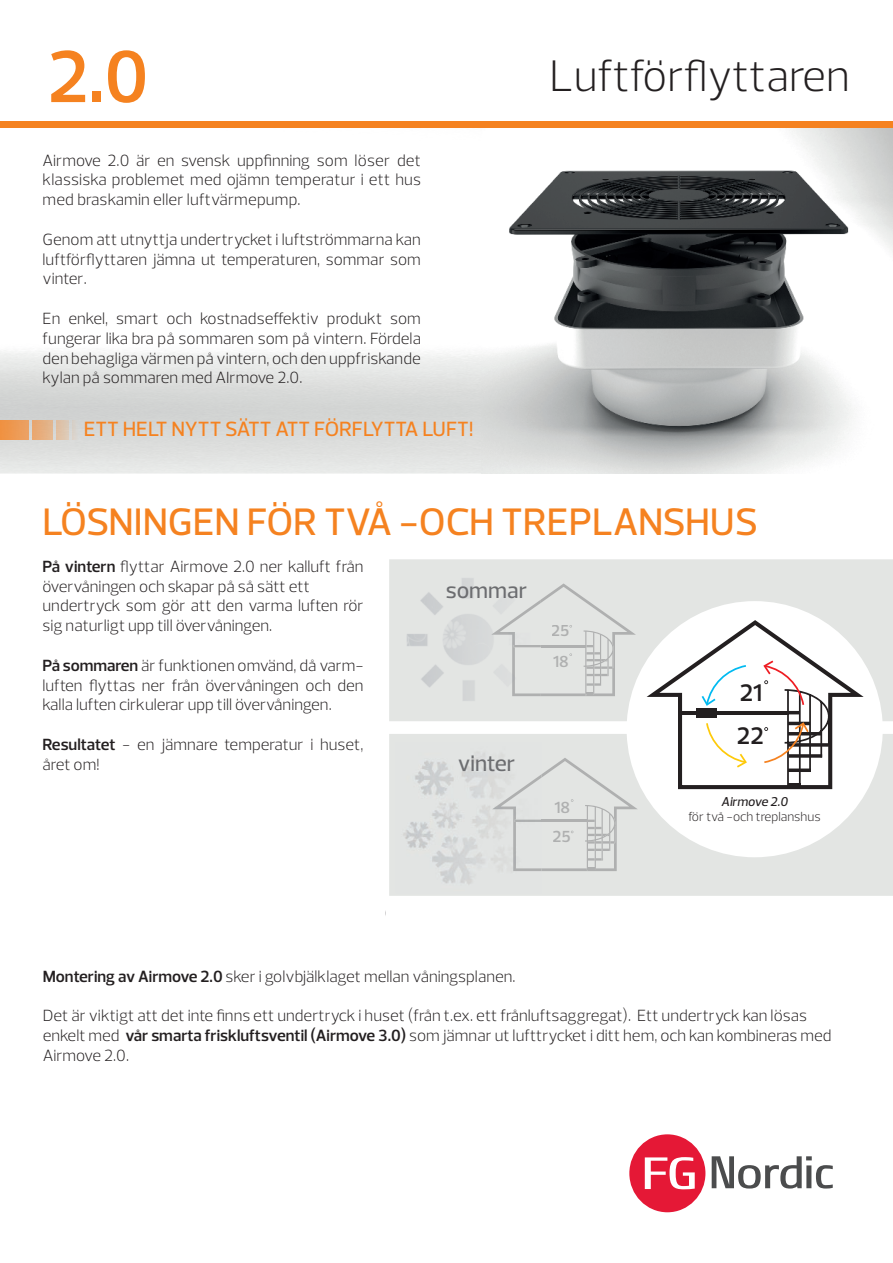
<style>
.page{position:relative;width:893px;height:1263px;background:#fff}
.page>*{position:absolute;margin:0;border:0;box-sizing:border-box;transform-origin:0 0}
.t1{font:600 75px "Prelo";color:#f58220}
.t2{font:300 45px "Prelo";color:#231f20}
.t3{font:500 39px "Prelo";color:#f58220}
.t4{font:600 24.45px/43.3px "Prelo";color:#231f20}
.t5{font:500 22.8px "Prelo";color:#6c6d70}
.t6{font:500 21px "Prelo";color:#f58220}
.t7{font:300 16.5px/19.8px "Prelo";color:#231f20;text-align:justify}
.t8{font:600 16.35px/29.1px "Prelo";color:#afb0b0}
.t9{font:600 16.2px "Prelo";color:#afb0b0}
.t10{font:300 13.05px "Prelo";color:#231f20}
.t11{font:italic 500 13.05px "Prelo";color:#231f20}
.s1{font-weight:600}
</style>
<div class="page">
<img style="left:0;top:127px;width:893px;height:347px">
<svg style="left:389px;top:559px;width:504px;height:162px;background:#e6e8e6"></svg>
<svg style="left:389px;top:734px;width:504px;height:162px;fill:#e3e5e3"></svg>
<img style="left:396px;top:742px;width:145px;height:151px">
<img style="left:397px;top:564px;width:144px;height:151px">
<img style="left:0;top:420px;width:28px;height:19px">
<img style="left:33px;top:420px;width:20px;height:19px">
<img style="left:57px;top:420px;width:11px;height:19px">
<img style="left:73px;top:420px;width:6px;height:19px">
<svg style="left:647px;top:620px;width:217px;height:169px"></svg>
<hr style="left:680px;top:711px;width:108px;height:3px;background:#231f20">
<img style="left:492px;top:774px;width:49px;height:97px">
<img style="left:515px;top:820px;width:26px;height:2px">
<svg style="left:541px;top:758px;width:97px;height:113px;background:#dcdedc"></svg>
<div style="left:555px;top:802px;width:14px;height:11px;background:#e3e5e3"></div>
<div style="left:553px;top:831px;width:17px;height:11px;background:#e3e5e3"></div>
<img style="left:491px;top:600px;width:50px;height:96px">
<img style="left:514px;top:645px;width:27px;height:2px">
<svg style="left:541px;top:583px;width:95px;height:113px;background:#dcdedc"></svg>
<div style="left:553px;top:656px;width:15px;height:11px;background:#e3e5e3"></div>
<div style="left:552px;top:625px;width:17px;height:11px;background:#e3e5e3"></div>
<div style="left:0;top:121px;width:893px;height:6px;background:#f58220"></div>
<svg style="left:629px;top:1134px;width:76px;height:78px"></svg>
<svg style="left:712px;top:1156px;width:121px;height:32px"></svg>
<h1 class="t1" style="left:48px;top:31px;width:103px">2.0</h1>
<h2 class="t2" style="left:550px;top:48px;width:302px">Luftförflyttaren</h2>
<p class="t7" style="left:43px;top:150px;width:380px">Airmove 2.0 är en svensk uppfinning som löser det klassiska problemet med ojämn temperatur i ett hus med braskamin eller luftvärmepump.</p>
<p class="t7" style="left:43px;top:229px;width:380px">Genom att utnyttja undertrycket i luftströmmarna kan luftförflyttaren jämna ut temperaturen, sommar som vinter.</p>
<p class="t7" style="left:43px;top:309px;width:380px">En enkel, smart och kostnadseffektiv produkt som fungerar lika bra på sommaren som på vintern. Fördela den behagliga värmen på vintern, och den uppfriskande kylan på sommaren med AIrmove 2.0.</p>
<p class="t6" style="left:84px;top:416px;width:391px">ETT HELT NYTT SÄTT ATT FÖRFLYTTA LUFT!</p>
<h3 class="t3" style="left:43px;top:498px;width:717px">LÖSNINGEN FÖR TVÅ -OCH TREPLANSHUS</h3>
<p class="t7" style="left:43px;top:556px;width:322px;text-align:left"><span class="s1">På vintern</span> flyttar Airmove 2.0 ner kalluft från övervåningen och skapar på så sätt ett undertryck som gör att den varma luften rör sig naturligt upp till övervåningen.</p>
<p class="t7" style="left:43px;top:655px;width:323px"><span class="s1">På sommaren</span> är funktionen omvänd, då varm&shy;luften flyttas ner från övervåningen och den kalla luften cirkulerar upp till övervåningen.</p>
<p class="t7" style="left:43px;top:734px;width:322px"><span class="s1">Resultatet</span> - en jämnare temperatur i huset, året om!</p>
<h3 class="t5" style="left:446px;top:576px;width:83px">sommar</h3>
<p class="t9" style="left:551px;top:621px;width:20px">25</p>
<p class="t9" style="left:553px;top:652px;width:17px">18</p>
<h3 class="t5" style="left:458px;top:749px;width:59px">vinter</h3>
<p class="t8" style="left:553px;top:793px;width:20px">18<br>25</p>
<h3 class="t4" style="left:737px;top:671px;width:28px">21<br>22</h3>
<p class="t11" style="left:721px;top:793px;width:68px">Airmove 2.0</p>
<p class="t10" style="left:688px;top:809px;width:134px">för två -och treplanshus</p>
<p class="t7" style="left:43px;top:966px;width:474px"><span class="s1">Montering av Airmove 2.0</span> sker i golvbjälklaget mellan våningsplanen.</p>
<p class="t7" style="left:43px;top:1006px;width:790px;text-align:left">Det är viktigt att det inte finns ett undertryck i huset (från t.ex. ett frånluftsaggregat). Ett undertryck kan lösas enkelt med <span class="s1">vår smarta friskluftsventil (Airmove 3.0)</span> som jämnar ut lufttrycket i ditt hem, och kan kombineras med<br>Airmove 2.0.</p>
</div>
